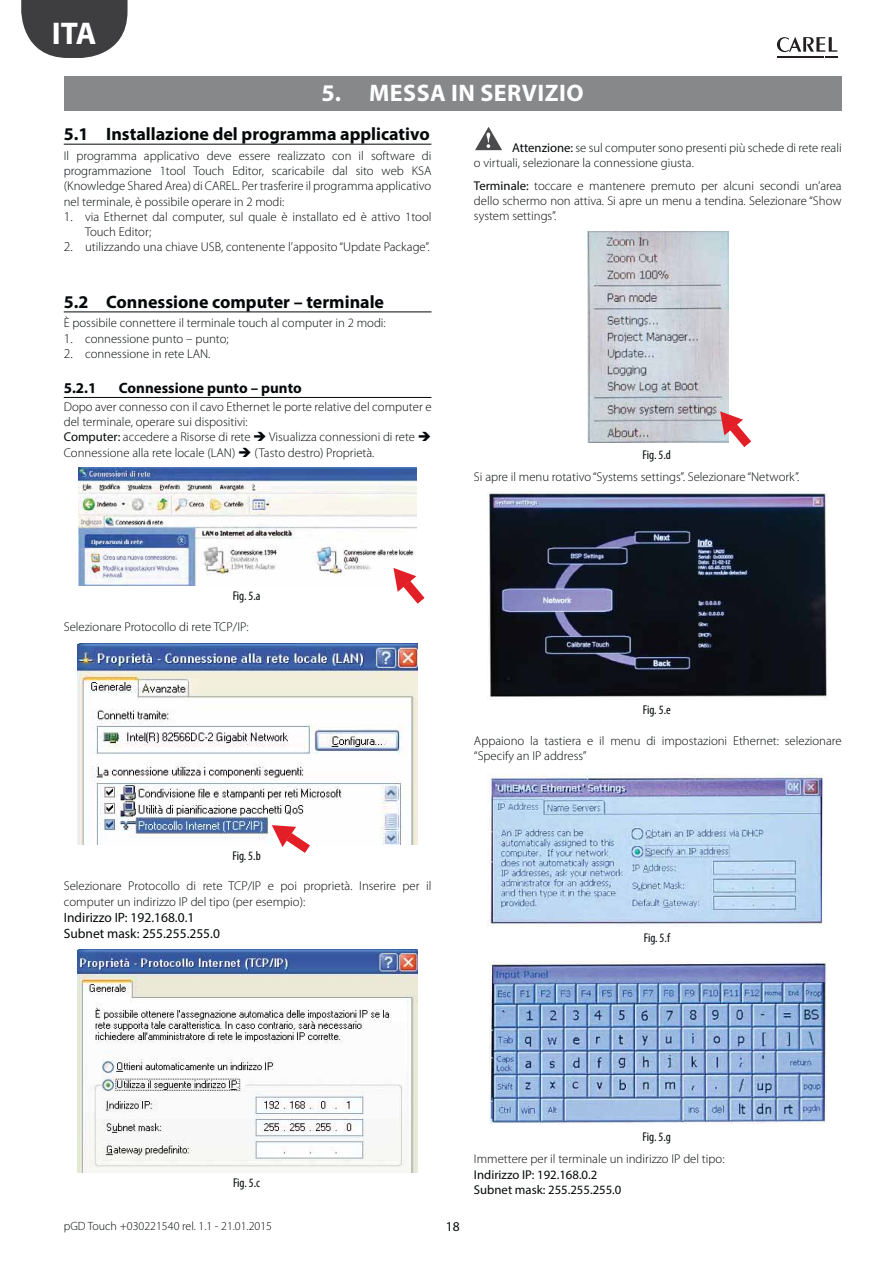
<style>
.page{position:relative;width:893px;height:1263px;background:#fff}
.page>*{position:absolute;margin:0;border:0;box-sizing:border-box;transform-origin:0 0}
.t1{font:700 31.5px "Myriad Pro";color:#fff}
.t2{font:700 24px "Myriad Pro";letter-spacing:.02em;color:#fff}
.t3{font:700 18px "Myriad Pro";color:#040809}
.t4{font:700 15px "Myriad Pro";color:#040809}
.t5{font:13.5px/16.2px "Myriad Pro";color:#040809}
.t6{font:300 12.75px/15.3px "Myriad Pro";color:#040809}
.t7{font:condensed 12.75px "Myriad Pro";letter-spacing:-.005em;color:#040809}
.t8{font:12.75px/15.3px "Myriad Pro";color:#040809}
.t9{font:300 12px "Myriad Pro";color:#040809}
.s1{font-size:13.5px}
.s2{font-weight:400}
</style>
<div class="page">
<svg style="left:777px;top:37px;width:60px;height:21px"></svg>
<svg style="left:21px;top:0;width:107px;height:58px;background:#5a5a5c"></svg>
<div style="left:64px;top:77px;width:778px;height:34px;background:#87888a"></div>
<hr style="left:64px;top:144px;width:367px;height:1px;background:#040809">
<hr style="left:64px;top:312px;width:367px;height:1px;background:#040809">
<hr style="left:64px;top:397px;width:367px;height:1px;background:#040809">
<img style="left:79px;top:468px;width:337px;height:118px">
<img style="left:78px;top:644px;width:340px;height:201px">
<img style="left:78px;top:949px;width:340px;height:223px">
<svg style="left:475px;top:127px;width:27px;height:23px"></svg>
<img style="left:588px;top:232px;width:140px;height:210px">
<img style="left:488px;top:491px;width:339px;height:207px">
<img style="left:488px;top:774px;width:336px;height:153px">
<img style="left:490px;top:962px;width:336px;height:162px">
<svg style="left:393px;top:568px;width:32px;height:36px"></svg>
<svg style="left:272px;top:824px;width:42px;height:29px"></svg>
<svg style="left:720px;top:411px;width:31px;height:36px"></svg>
<h1 class="t1" style="left:52px;top:22px;width:46px">ITA</h1>
<h2 class="t2" style="left:322px;top:84px;width:263px">5. MESSA IN SERVIZIO</h2>
<h3 class="t3" style="left:64px;top:127px;width:367px">5.1 Installazione del programma applicativo</h3>
<p class="t6" style="left:64px;top:149px;width:369px;text-align:justify">Il programma applicativo deve essere realizzato con il software di programmazione 1tool Touch Editor, scaricabile dal sito web KSA (Knowledge Shared Area) di CAREL. Per trasferire il programma applicativo nel terminale, è possibile operare in 2 modi:</p>
<p class="t6" style="left:85px;top:210px;width:348px;text-indent:-21px"><span class="s1">1.</span> via Ethernet dal computer, sul quale è installato ed è attivo 1tool<br>Touch Editor;</p>
<p class="t6" style="left:64px;top:240px;width:368px"><span class="s1">2.</span> utilizzando una chiave USB, contenente l’apposito “Update Package”.</p>
<p class="t6" style="left:474px;top:141px;width:369px;text-indent:38px"><span class="s2">Attenzione:</span> se sul computer sono presenti più schede di rete reali o virtuali, selezionare la connessione giusta.</p>
<p class="t6" style="left:474px;top:179px;width:369px;text-align:justify"><span class="s2">Terminale:</span> toccare e mantenere premuto per alcuni secondi un’area dello schermo non attiva. Si apre un menu a tendina. Selezionare “Show system settings”.</p>
<h3 class="t3" style="left:64px;top:295px;width:322px">5.2 Connessione computer – terminale</h3>
<p class="t6" style="left:64px;top:316px;width:324px">È possibile connettere il terminale touch al computer in 2 modi:</p>
<p class="t6" style="left:64px;top:332px;width:167px"><span class="s1">1.</span> connessione punto – punto;</p>
<p class="t6" style="left:64px;top:347px;width:148px"><span class="s1">2.</span> connessione in rete LAN.</p>
<p class="t4" style="left:64px;top:383px;width:34px">5.2.1</p>
<p class="t4" style="left:119px;top:383px;width:184px">Connessione punto – punto</p>
<p class="t6" style="left:64px;top:400px;width:369px">Dopo aver connesso con il cavo Ethernet le porte relative del computer e del terminale, operare sui dispositivi:<br><span class="s2">Computer:</span> accedere a Risorse di rete</p>
<p class="t6" style="left:269px;top:430px;width:147px">Visualizza connessioni di rete</p>
<p class="t6" style="left:64px;top:446px;width:173px">Connessione alla rete locale (LAN)</p>
<p class="t6" style="left:255px;top:446px;width:121px">(Tasto destro) Proprietà.</p>
<p class="t7" style="left:233px;top:591px;width:29px">Fig. 5.a</p>
<p class="t6" style="left:64px;top:620px;width:186px">Selezionare Protocollo di rete TCP/IP:</p>
<p class="t7" style="left:232px;top:851px;width:30px">Fig. 5.b</p>
<p class="t6" style="left:64px;top:879px;width:369px">Selezionare Protocollo di rete TCP/IP e poi proprietà. Inserire per il computer un indirizzo IP del tipo (per esempio):</p>
<p class="t5" style="left:64px;top:910px;width:158px">Indirizzo IP: 192.168.0.1<br>Subnet mask: 255.255.255.0</p>
<p class="t7" style="left:643px;top:450px;width:30px">Fig. 5.d</p>
<p class="t6" style="left:474px;top:470px;width:327px">Si apre il menu rotativo “Systems settings”. Selezionare “Network”.</p>
<p class="t7" style="left:643px;top:705px;width:29px">Fig. 5.e</p>
<p class="t6" style="left:474px;top:734px;width:369px">Appaiono la tastiera e il menu di impostazioni Ethernet: selezionare “Specify an IP address”</p>
<p class="t7" style="left:644px;top:933px;width:28px">Fig. 5.f</p>
<p class="t7" style="left:233px;top:1178px;width:29px">Fig. 5.c</p>
<p class="t9" style="left:64px;top:1221px;width:210px">pGD Touch +030221540 rel. 1.1 - 21.01.2015</p>
<p class="t5" style="left:446px;top:1219px;width:15px">18</p>
<p class="t7" style="left:643px;top:1132px;width:30px">Fig. 5.g</p>
<p class="t6" style="left:474px;top:1152px;width:252px">Immettere per il terminale un indirizzo IP del tipo:</p>
<p class="t8" style="left:474px;top:1167px;width:149px">Indirizzo IP: 192.168.0.2<br>Subnet mask: 255.255.255.0</p>
</div>
